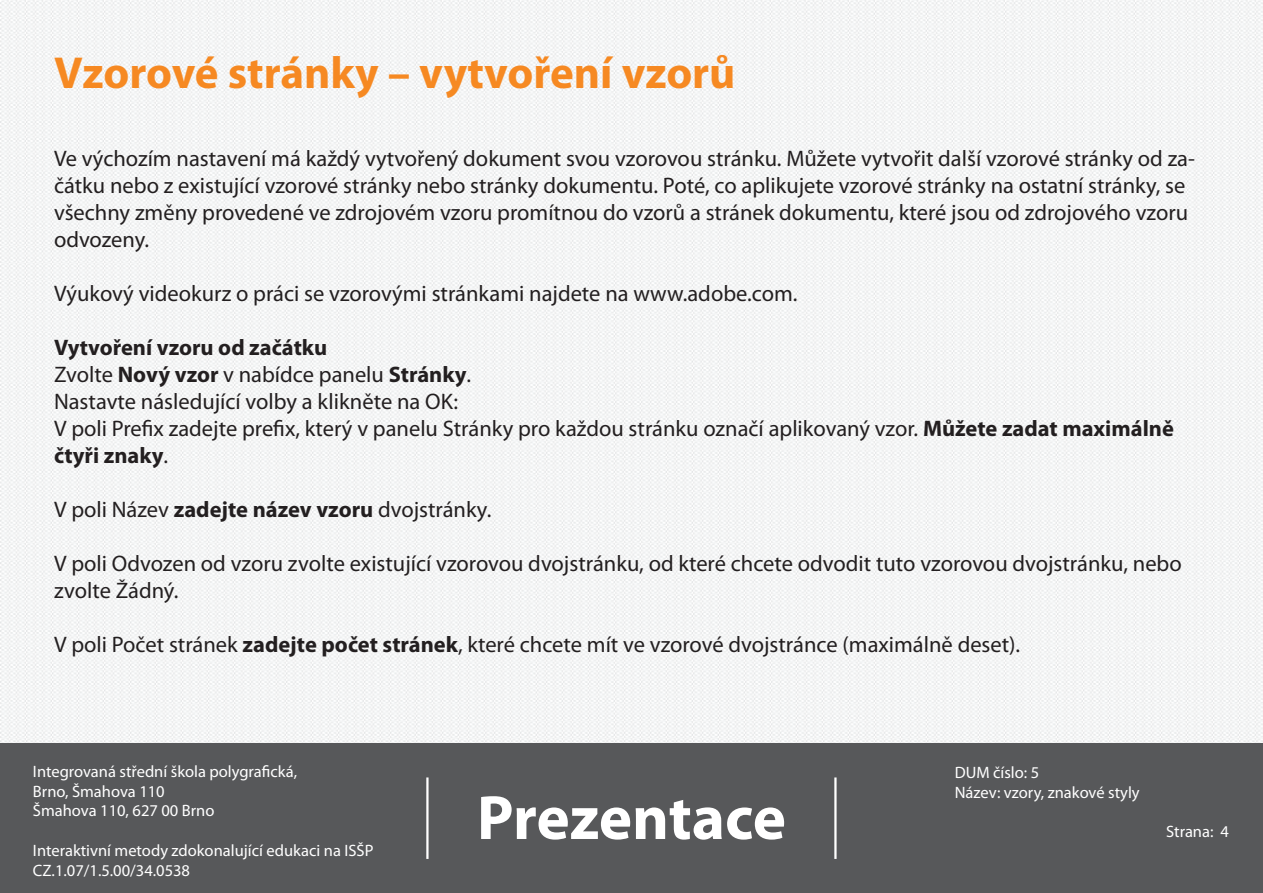
<style>
.page{position:relative;width:1263px;height:893px;background:#fff}
.page>*{position:absolute;margin:0;border:0;box-sizing:border-box;transform-origin:0 0}
.t1{font:700 63px "Myriad Pro";letter-spacing:-.005em;color:#fff}
.t2{font:700 45px "Myriad Pro";color:#f68922}
.t3{font:22.5px/27px "Myriad Pro";color:#231f20}
.t4{font:700 22.5px "Myriad Pro";color:#231f20}
.t5{font:16.5px/19.8px "Myriad Pro";color:#fff}
.s1{font-weight:700}
</style>
<div class="page">
<img style="left:0;top:0;width:1263px;height:743px">
<div style="left:0;top:743px;width:1263px;height:150px;background:#57585a"></div>
<hr style="left:426px;top:777px;width:3px;height:82px;background:#fff">
<hr style="left:834px;top:777px;width:2px;height:82px;background:#fff">
<p class="t2" style="left:54px;top:43px;width:683px">Vzorové stránky – vytvoření vzorů</p>
<p class="t3" style="left:54px;top:145px;width:1142px">Ve výchozím nastavení má každý vytvořený dokument svou vzorovou stránku. Můžete vytvořit další vzorové stránky od za&shy;čátku nebo z existující vzorové stránky nebo stránky dokumentu. Poté, co aplikujete vzorové stránky na ostatní stránky, se všechny změny provedené ve zdrojovém vzoru promítnou do vzorů a stránek dokumentu, které jsou od zdrojového vzoru odvozeny.</p>
<p class="t3" style="left:54px;top:280px;width:745px">Výukový videokurz o práci se vzorovými stránkami najdete na www.adobe.com.</p>
<p class="t4" style="left:54px;top:333px;width:275px">Vytvoření vzoru od začátku</p>
<p class="t3" style="left:54px;top:361px;width:419px">Zvolte <span class="s1">Nový vzor</span> v nabídce panelu <span class="s1">Stránky</span>.</p>
<p class="t3" style="left:54px;top:388px;width:406px">Nastavte následující volby a klikněte na OK:</p>
<p class="t3" style="left:54px;top:415px;width:1121px">V poli Prefix zadejte prefix, který v panelu Stránky pro každou stránku označí aplikovaný vzor. <span class="s1">Můžete zadat maximálně čtyři znaky</span>.</p>
<p class="t3" style="left:54px;top:496px;width:439px">V poli Název <span class="s1">zadejte název vzoru</span> dvojstránky.</p>
<p class="t3" style="left:54px;top:550px;width:1129px">V poli Odvozen od vzoru zvolte existující vzorovou dvojstránku, od které chcete odvodit tuto vzorovou dvojstránku, nebo zvolte Žádný.</p>
<p class="t3" style="left:54px;top:631px;width:968px">V poli Počet stránek <span class="s1">zadejte počet stránek</span>, které chcete mít ve vzorové dvojstránce (maximálně deset).</p>
<p class="t5" style="left:33px;top:761px;width:266px">Integrovaná střední škola polygrafická,<br>Brno, Šmahova 110<br>Šmahova 110, 627 00 Brno</p>
<p class="t5" style="left:33px;top:840px;width:342px">Interaktivní metody zdokonalující edukaci na ISŠP<br>CZ.1.07/1.5.00/34.0538</p>
<h1 class="t1" style="left:477px;top:777px;width:311px">Prezentace</h1>
<p class="t5" style="left:955px;top:762px;width:187px">DUM číslo: 5<br>Název: vzory, znakové styly</p>
<p class="t5" style="left:1166px;top:822px;width:64px">Strana: 4</p>
</div>
